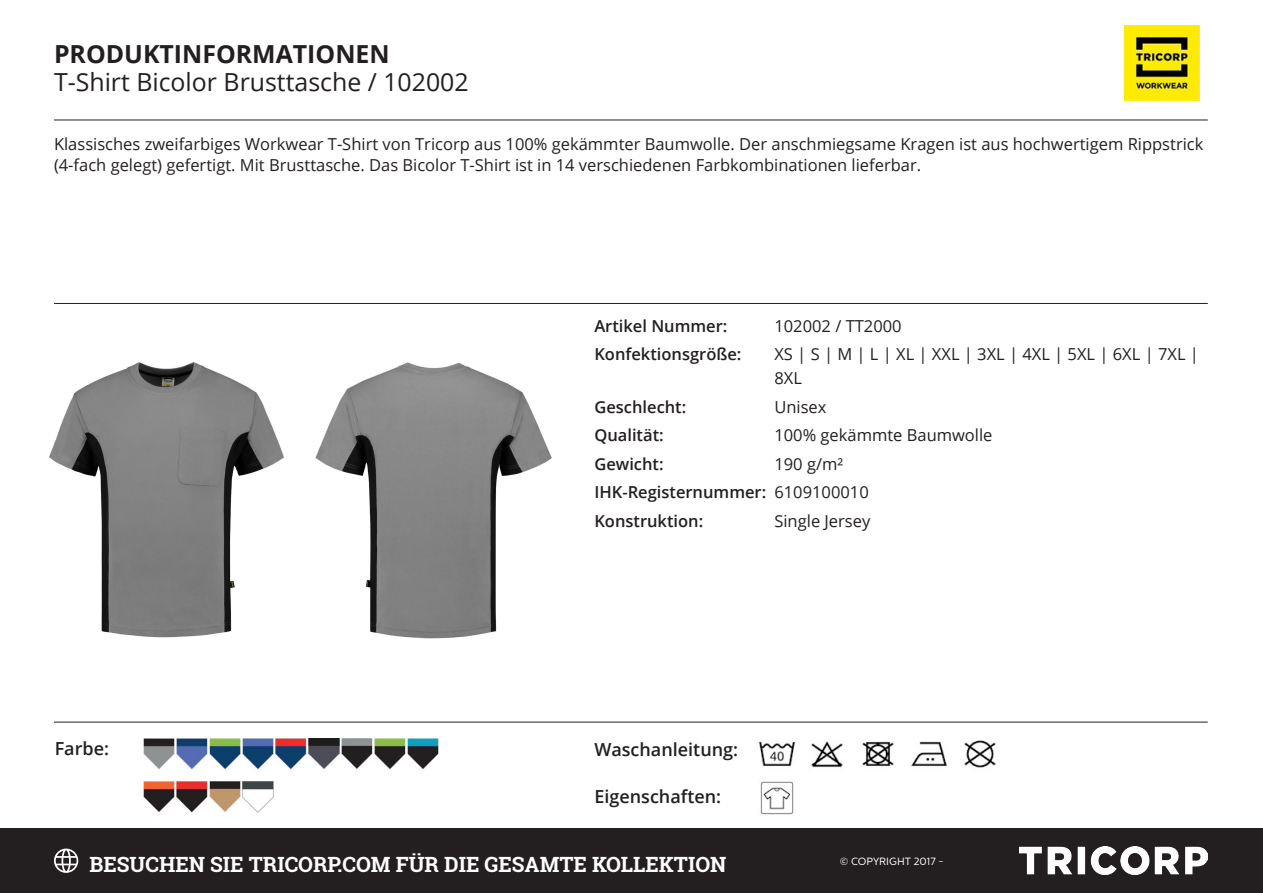
<style>
.page{position:relative;width:1263px;height:893px;background:#fff}
.page>*{position:absolute;margin:0;border:0;box-sizing:border-box;transform-origin:0 0}
.t1{font:24.9px "Open Sans";color:#231f20}
.t2{font:700 24.9px "Open Sans";color:#231f20}
.t3{font:700 21px "Roboto Slab";color:#fff}
.t4{font:600 18px "Open Sans";color:#231f20}
.Kenmerken{font:16.5px/21px "Open Sans";color:#231f20}
.Kenmerk{font:600 16.5px "Open Sans";color:#231f20}
.Kenmerk-2{font:16.5px/24px "Open Sans";color:#231f20}
.t5{font:10.5px "Centrale Sans";color:#fff}
.s1{font-weight:400}
</style>
<div class="page">
<img style="left:1124px;top:26px;width:75px;height:74px">
<img style="left:49px;top:362px;width:235px;height:276px">
<img style="left:315px;top:362px;width:237px;height:277px">
<img style="left:862px;top:741px;width:32px;height:25px">
<img style="left:758px;top:741px;width:38px;height:25px">
<img style="left:811px;top:741px;width:32px;height:27px">
<img style="left:964px;top:740px;width:32px;height:28px">
<img style="left:911px;top:741px;width:37px;height:25px">
<img style="left:760px;top:781px;width:34px;height:34px">
<img style="left:143px;top:738px;width:31px;height:31px">
<img style="left:176px;top:738px;width:31px;height:31px">
<img style="left:209px;top:738px;width:31px;height:31px">
<img style="left:242px;top:738px;width:31px;height:31px">
<img style="left:276px;top:738px;width:31px;height:31px">
<img style="left:309px;top:738px;width:31px;height:31px">
<img style="left:342px;top:738px;width:31px;height:31px">
<img style="left:375px;top:738px;width:31px;height:31px">
<img style="left:408px;top:738px;width:31px;height:31px">
<img style="left:143px;top:781px;width:31px;height:31px">
<img style="left:176px;top:781px;width:31px;height:31px">
<img style="left:209px;top:781px;width:31px;height:31px">
<img style="left:242px;top:781px;width:31px;height:31px">
<hr style="left:54px;top:120px;width:1154px;height:1px;background:#231f20">
<hr style="left:54px;top:303px;width:1154px;height:1px;background:#231f20">
<hr style="left:54px;top:722px;width:1154px;height:1px;background:#231f20">
<div style="left:0;top:828px;width:1263px;height:65px;background:#231f20"></div>
<svg style="left:54px;top:849px;width:24px;height:24px"></svg>
<img style="left:1020px;top:847px;width:188px;height:28px">
<p class="t2" style="left:54px;top:36px;width:337px">PRODUKTINFORMATIONEN</p>
<p class="t1" style="left:54px;top:65px;width:416px">T-Shirt Bicolor Brusttasche / 102002</p>
<p class="Kenmerken" style="left:54px;top:133px;width:1151px">Klassisches zweifarbiges Workwear T-Shirt von Tricorp aus 100% gekämmter Baumwolle. Der anschmiegsame Kragen ist aus hochwertigem Rippstrick (4-fach gelegt) gefertigt. Mit Brusttasche. Das Bicolor T-Shirt ist in 14 verschiedenen Farbkombinationen lieferbar.</p>
<p class="t4" style="left:55px;top:736px;width:56px">Farbe:</p>
<p class="Kenmerk" style="left:594px;top:314px;width:135px">Artikel Nummer:</p>
<p class="Kenmerk-2" style="left:774px;top:313px;width:129px">102002 / TT2000</p>
<p class="Kenmerk" style="left:594px;top:343px;width:149px">Konfektionsgröße:</p>
<p class="Kenmerk-2" style="left:774px;top:342px;width:426px">XS | S | M | L | XL | XXL | 3XL | 4XL | 5XL | 6XL | 7XL |<br>8XL</p>
<p class="Kenmerk" style="left:594px;top:395px;width:93px">Geschlecht:</p>
<p class="Kenmerk-2" style="left:774px;top:394px;width:54px">Unisex</p>
<p class="Kenmerk" style="left:594px;top:424px;width:71px">Qualität:</p>
<p class="Kenmerk-2" style="left:774px;top:423px;width:220px">100% gekämmte Baumwolle</p>
<p class="Kenmerk" style="left:594px;top:452px;width:71px">Gewicht:</p>
<p class="Kenmerk-2" style="left:774px;top:451px;width:70px">190 g/m²</p>
<p class="Kenmerk" style="left:594px;top:481px;width:276px">IHK-Registernummer: <span class="s1">6109100010</span></p>
<p class="Kenmerk" style="left:594px;top:509px;width:110px">Konstruktion:</p>
<p class="Kenmerk-2" style="left:774px;top:508px;width:97px">Single Jersey</p>
<p class="t4" style="left:594px;top:737px;width:145px">Waschanleitung:</p>
<p class="t4" style="left:594px;top:784px;width:128px">Eigenschaften:</p>
<p class="t3" style="left:90px;top:850px;width:638px">BESUCHEN SIE TRICORP.COM FÜR DIE GESAMTE KOLLEKTION</p>
<p class="t5" style="left:840px;top:855px;width:106px">© COPYRIGHT 2017 -</p>
</div>
